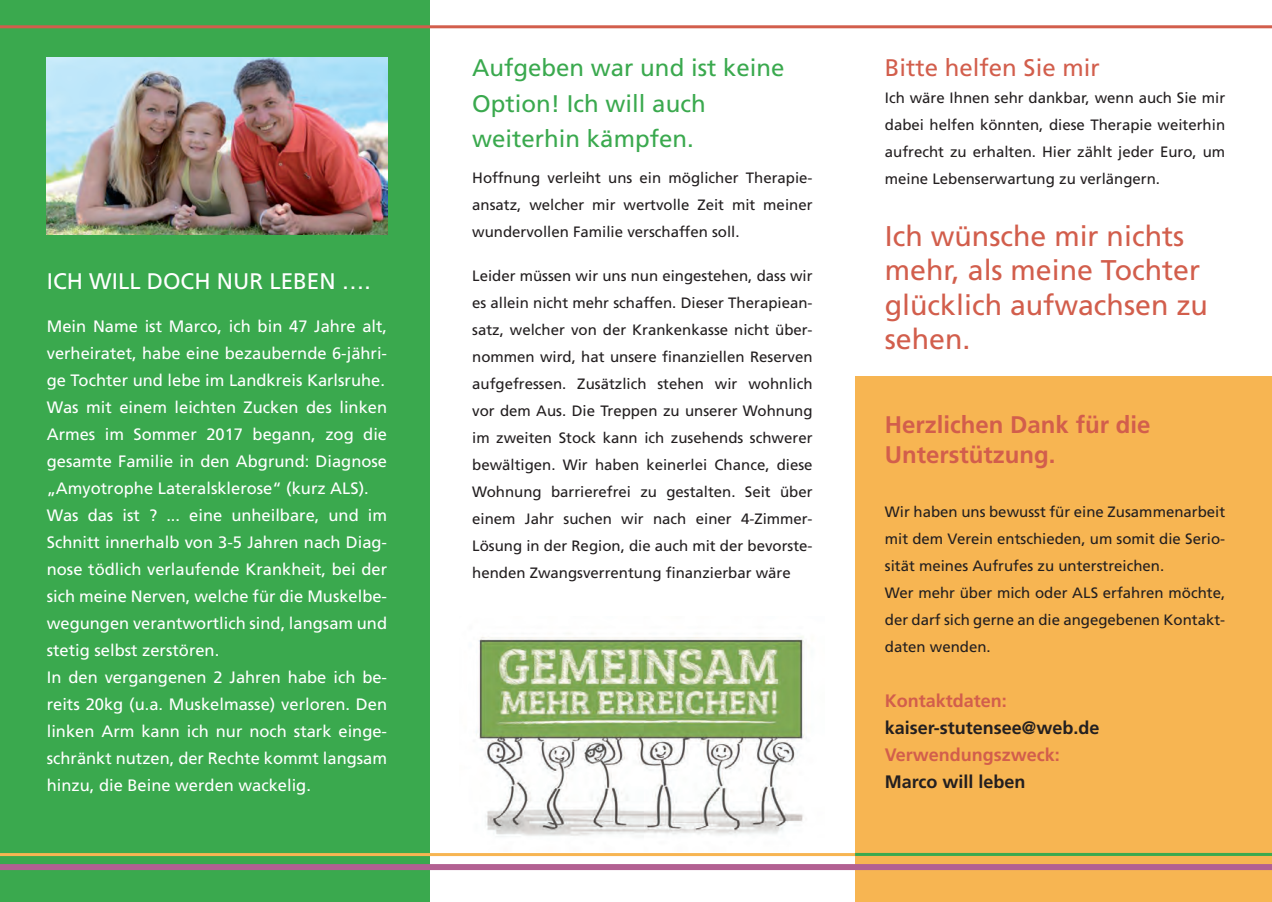
<style>
.page{position:relative;width:1272px;height:902px;background:#fff}
.page>*{position:absolute;margin:0;border:0;box-sizing:border-box;transform-origin:0 0}
.t1{font:28.5px/34.5px "Frutiger";color:#d25e4c}
.t2{font:24px/35.5px "Frutiger";color:#3aa94e}
.t3{font:700 24px/30px "Frutiger";color:#d25e4c}
.t4{font:24px "Frutiger";color:#d25e4c}
.t5{font:22.5px "Frutiger";color:#fff}
.t6{font:700 18px/27px "Frutiger";color:#231f20}
.t7{font:16.5px/27px "Frutiger";color:#fff}
.t8{font:15px/27px "Frutiger";color:#231f20;text-align:justify}
.s1{color:#d25e4c}
</style>
<div class="page">
<div style="left:855px;top:376px;width:416px;height:525px;background:#f7b552"></div>
<div style="left:0;top:0;width:429px;height:901px;background:#3aa94e"></div>
<img style="left:476px;top:636px;width:329px;height:201px">
<hr style="left:0;top:25px;width:1271px;height:3px;background:#d25e4c">
<hr style="left:0;top:853px;width:1271px;height:3px;background:#f7b552">
<div style="left:0;top:864px;width:1271px;height:6px;background:#b26092"></div>
<hr style="left:855px;top:852px;width:416px;height:3px;background:#3aa94e">
<img style="left:47px;top:57px;width:340px;height:177px">
<p class="t5" style="left:47px;top:268px;width:325px">ICH WILL DOCH NUR LEBEN ….</p>
<p class="t7" style="left:47px;top:313px;width:342px">Mein Name ist Marco, ich bin 47 Jahre alt, verheiratet, habe eine bezaubernde 6-jähri&shy;ge Tochter und lebe im Landkreis Karlsruhe.<br>Was mit einem leichten Zucken des linken Armes im Sommer 2017 begann, zog die gesamte Familie in den Abgrund: Diagnose „Amyotrophe Lateralsklerose“ (kurz ALS).<br>Was das ist ? ... eine unheilbare, und im Schnitt innerhalb von 3-5 Jahren nach Diag&shy;nose tödlich verlaufende Krankheit, bei der sich meine Nerven, welche für die Muskelbe&shy;wegungen verantwortlich sind, langsam und stetig selbst zerstören.<br>In den vergangenen 2 Jahren habe ich be&shy;reits 20kg (u.a. Muskelmasse) verloren. Den linken Arm kann ich nur noch stark einge&shy;schränkt nutzen, der Rechte kommt langsam hinzu, die Beine werden wackelig.</p>
<p class="t2" style="left:472px;top:50px;width:314px">Aufgeben war und ist keine<br>Option! Ich will auch weiterhin kämpfen.</p>
<p class="t8" style="left:472px;top:164px;width:342px">Hoffnung verleiht uns ein möglicher Therapie&shy;ansatz, welcher mir wertvolle Zeit mit meiner wundervollen Familie verschaffen soll.</p>
<p class="t8" style="left:472px;top:262px;width:342px">Leider müssen wir uns nun eingestehen, dass wir es allein nicht mehr schaffen. Dieser Therapiean&shy;satz, welcher von der Krankenkasse nicht über&shy;nommen wird, hat unsere finanziellen Reserven aufgefressen. Zusätzlich stehen wir wohnlich vor dem Aus. Die Treppen zu unserer Wohnung im zweiten Stock kann ich zusehends schwerer bewältigen. Wir haben keinerlei Chance, diese Wohnung barrierefrei zu gestalten. Seit über einem Jahr suchen wir nach einer 4-Zimmer-Lösung in der Region, die auch mit der bevorste&shy;henden Zwangsverrentung finanzierbar wäre</p>
<p class="t4" style="left:884px;top:54px;width:216px">Bitte helfen Sie mir</p>
<p class="t8" style="left:884px;top:84px;width:342px">Ich wäre Ihnen sehr dankbar, wenn auch Sie mir dabei helfen könnten, diese Therapie weiterhin aufrecht zu erhalten. Hier zählt jeder Euro, um meine Lebenserwartung zu verlängern.</p>
<p class="t1" style="left:884px;top:218px;width:325px">Ich wünsche mir nichts mehr, als meine Tochter glücklich aufwachsen zu sehen.</p>
<p class="t3" style="left:884px;top:410px;width:267px">Herzlichen Dank für die<br>Unterstützung.</p>
<p class="t8" style="left:884px;top:498px;width:342px;text-align:left">Wir haben uns bewusst für eine Zusammenarbeit mit dem Verein entschieden, um somit die Serio&shy;sität meines Aufrufes zu unterstreichen.<br>Wer mehr über mich oder ALS erfahren möchte, der darf sich gerne an die angegebenen Kontakt&shy;daten wenden.</p>
<p class="t6" style="left:884px;top:686px;width:216px"><span class="s1">Kontaktdaten: </span>kaiser-stutensee@web.de<br><span class="s1">Verwendungszweck:<br></span>Marco will leben</p>
</div>
